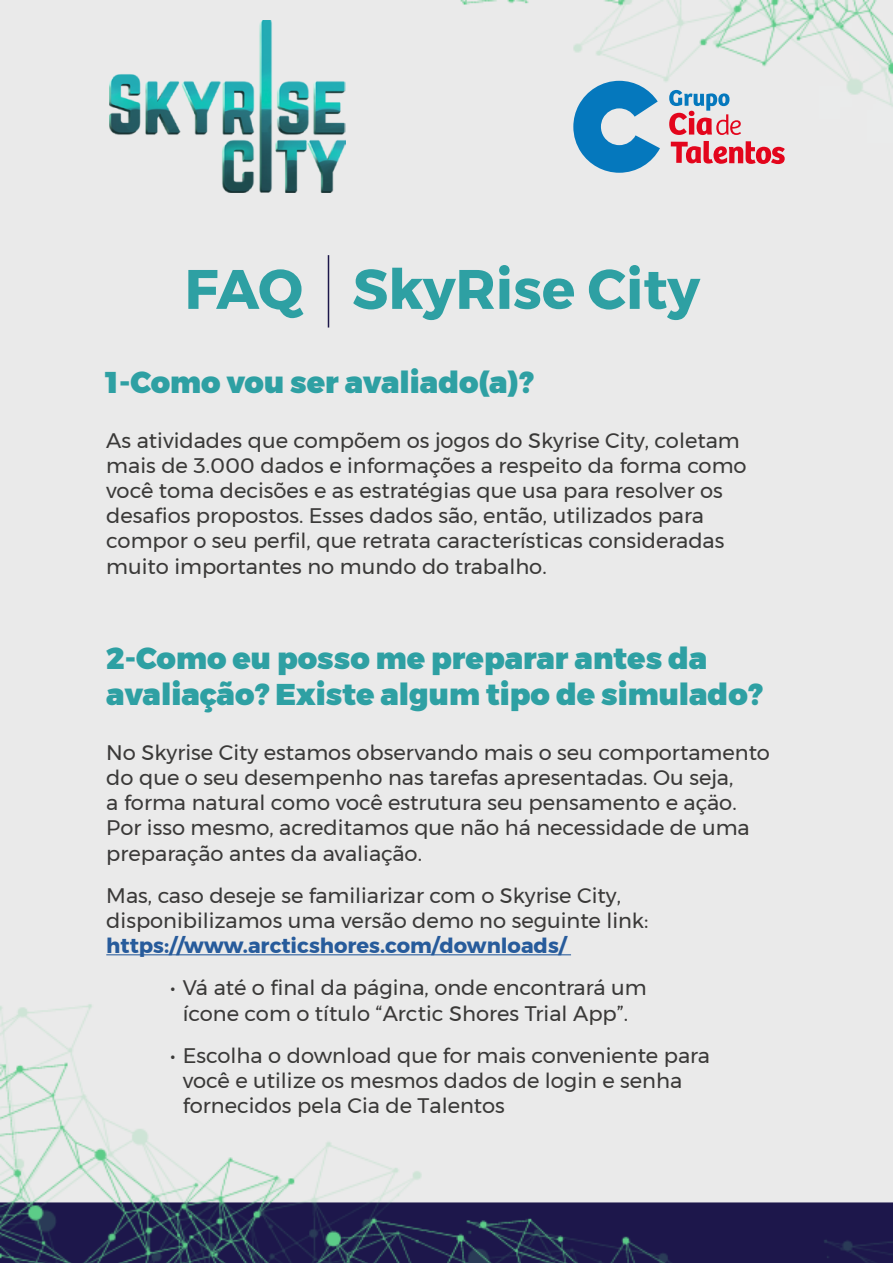
<style>
.page{position:relative;width:893px;height:1263px;background:#eaeaea}
.page>*{position:absolute;margin:0;border:0;box-sizing:border-box;transform-origin:0 0}
.t1{font:700 55.5px "Montserrat";color:#2ea0a3}
.t2{font:900 30px/36px "Montserrat";color:#2ea0a3}
.t3{font:21px/25.2px "Montserrat";color:#3a3938}
.t4{font:700 21px "Montserrat";color:#275b9b}
</style>
<div class="page">
<svg style="left:573px;top:81px;width:87px;height:92px;background:#65a8cf"></svg>
<svg style="left:671px;top:141px;width:114px;height:23px;background:#e67782"></svg>
<svg style="left:669px;top:90px;width:72px;height:45px;background:#c4a8b8"></svg>
<img style="left:110px;top:20px;width:236px;height:172px">
<hr style="left:328px;top:255px;width:1px;height:72px;background:#1c174a">
<hr style="left:106px;top:954px;width:465px;height:1px;background:#275b9b">
<h1 class="t1" style="left:185px;top:245px;width:517px">FAQ SkyRise City</h1>
<h2 class="t2" style="left:106px;top:364px;width:429px">1-Como vou ser avaliado(a)?</h2>
<p class="t3" style="left:106px;top:427px;width:642px">As atividades que compõem os jogos do Skyrise City, coletam mais de 3.000 dados e informações a respeito da forma como você toma decisões e as estratégias que usa para resolver os desafios propostos. Esses dados são, então, utilizados para compor o seu perfil, que retrata características consideradas muito importantes no mundo do trabalho.</p>
<h2 class="t2" style="left:106px;top:640px;width:658px">2-Como eu posso me preparar antes da avaliação? Existe algum tipo de simulado?</h2>
<p class="t3" style="left:106px;top:739px;width:665px">No Skyrise City estamos observando mais o seu comportamento do que o seu desempenho nas tarefas apresentadas. Ou seja,<br>a forma natural como você estrutura seu pensamento e açäo.<br>Por isso mesmo, acreditamos que não há necessidade de uma preparação antes da avaliação.</p>
<p class="t3" style="left:106px;top:882px;width:544px">Mas, caso deseje se familiarizar com o Skyrise City, disponibilizamos uma versão demo no seguinte link:</p>
<p class="t4" style="left:106px;top:929px;width:462px">https://www.arcticshores.com/downloads/</p>
<p class="t3" style="left:170px;top:975px;width:478px;text-align:center">• Vá até o final da página, onde encontrará um ícone com o título “Arctic Shores Trial App”.</p>
<p class="t3" style="left:183px;top:1042px;width:529px;text-indent:-13px">• Escolha o download que for mais conveniente para você e utilize os mesmos dados de login e senha fornecidos pela Cia de Talentos</p>
</div>
